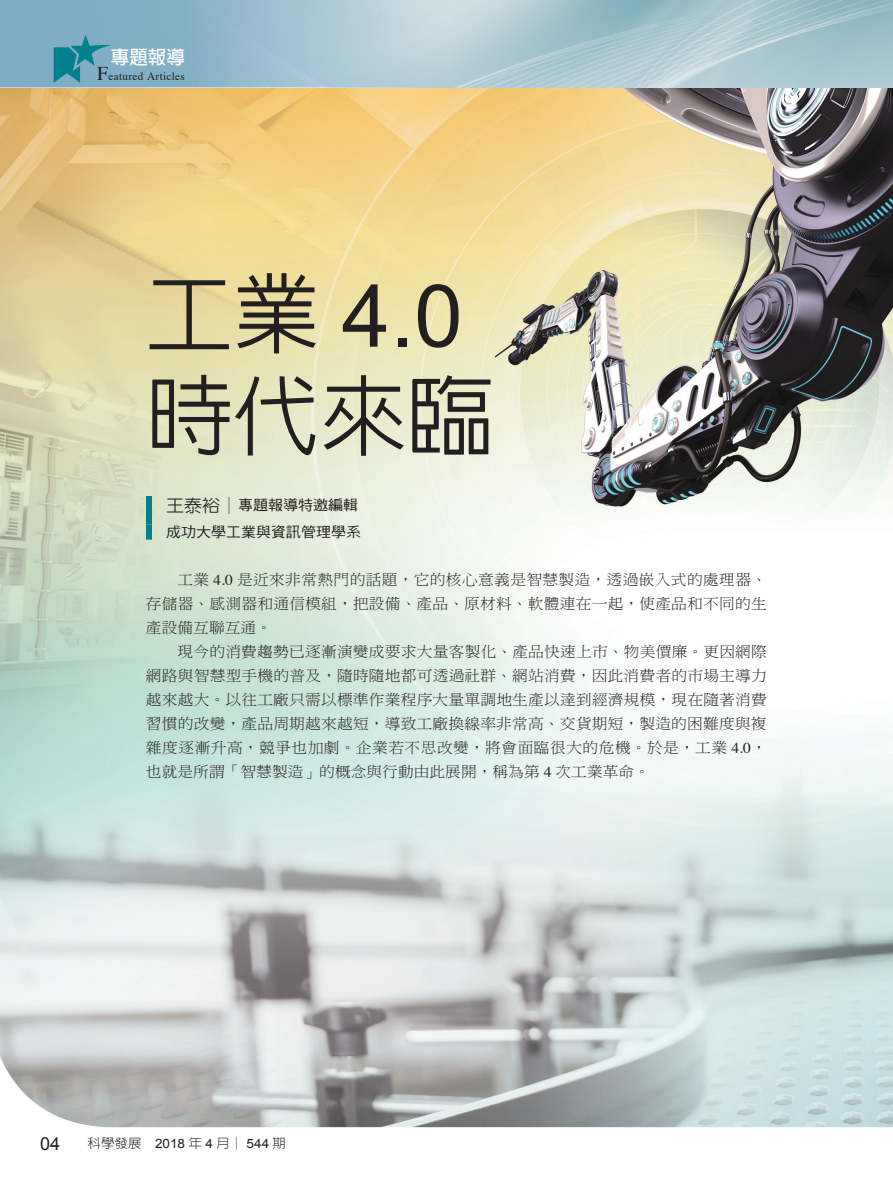
<style>
.page{position:relative;width:893px;height:1191px;background:#fff}
.page>*{position:absolute;margin:0;border:0;box-sizing:border-box;transform-origin:0 0}
.t1{font:87px "Arial";color:#231f20}
.t2{font:500 87px "AR New Hei B5";color:#231f20}
.t3{font:700 18.6px "AR New Hei B5";color:#fff}
.t4{font:18px "Arial";color:#231f20}
.t5{font:15px/24px "DF Ming Std W3";letter-spacing:.015em;color:#231f20;text-align:justify;scale:1.05 1}
.t6{font:14.25px/27.2px "DF Hei Std W5";color:#231f20;scale:1.05 1}
.t7{font:300 12.9px "AR New Hei B5";color:#231f20;scale:1.05 1}
.t8{font:11.25px "Times";letter-spacing:.025em;color:#231f20}
.s1{font-size:19.5px}
.s2{font-family:"AR New Hei B5";font-weight:500}
.s3{font-family:"AR New Hei B5";font-weight:500;font-size:17.1px}
.s4{font-family:"Times"}
.s5{font-family:"Arial";font-weight:400}
</style>
<div class="page">
<img style="left:0;top:87px;width:893px;height:1041px">
<img style="left:591px;top:0;width:302px;height:87px">
<svg style="left:0;top:0;width:591px;height:87px"></svg>
<svg style="left:54px;top:25px;width:84px;height:58px"></svg>
<div style="left:146px;top:496px;width:6px;height:28px;background:#00818d"></div>
<div style="left:146px;top:524px;width:6px;height:15px;background:#00818d"></div>
<p class="t3" style="left:111px;top:48px;width:76px">專題報導</p>
<p class="t8" style="left:97px;top:66px;width:89px"><span class="s1">F</span>eatured Articles</p>
<h1 class="t1" style="left:146px;top:259px;width:318px"><span class="s2">工業</span> 4.0</h1>
<h1 class="t2" style="left:146px;top:372px;width:350px">時代來臨</h1>
<p class="t6" style="left:166px;top:491px;width:187px"><span class="s3">王泰裕│</span>專題報導特邀編輯成功大學工業與資訊管理學系</p>
<p class="t5" style="left:146px;top:567px;width:593px;text-indent:31px">工業 <span class="s4">4.0</span> 是近來非常熱門的話題，它的核心意義是智慧製造，透過嵌入式的處理器、存儲器、感測器和通信模組，把設備、產品、原材料、軟體連在一起，使產品和不同的生產設備互聯互通。</p>
<p class="t5" style="left:146px;top:639px;width:593px;text-indent:31px">現今的消費趨勢已逐漸演變成要求大量客製化、產品快速上市、物美價廉。更因網際網路與智慧型手機的普及，隨時隨地都可透過社群、網站消費，因此消費者的市場主導力越來越大。以往工廠只需以標準作業程序大量單調地生產以達到經濟規模，現在隨著消費習慣的改變，產品周期越來越短，導致工廠換線率非常高、交貨期短，製造的困難度與複雜度逐漸升高，競爭也加劇。企業若不思改變，將會面臨很大的危機。於是，工業 <span class="s4">4.0</span>，也就是所謂「智慧製造」的概念與行動由此展開，稱為第 <span class="s4">4</span> 次工業革命。</p>
<p class="t4" style="left:40px;top:1131px;width:22px">04</p>
<p class="t7" style="left:88px;top:1136px;width:190px">科學發展 <span class="s5">2018</span> 年 <span class="s5">4</span> 月│ <span class="s5">544</span> 期</p>
</div>
